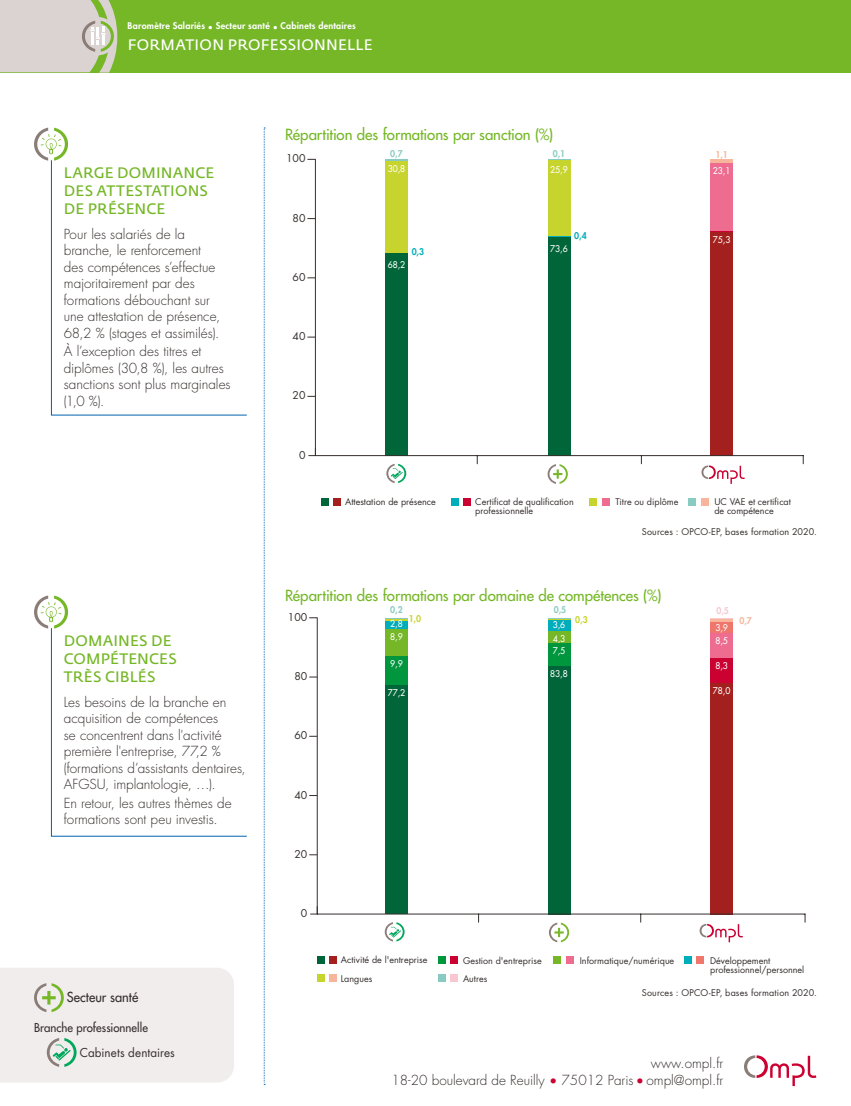
<style>
.page{position:relative;width:851px;height:1106px;background:#fff}
.page>*{position:absolute;margin:0;border:0;box-sizing:border-box;transform-origin:0 0}
.t1{font:500 15px "Futura Std";color:#75b726}
.t2{font:15px/18px "Fedra Sans Std";letter-spacing:.015em;color:#75b726}
.t3{font:15px "Fedra Sans Std";letter-spacing:.025em;color:#fff}
.t4{font:300 13.5px/16.5px "Futura Std";color:#352f2d}
.t5{font:500 13.5px "Futura Std";letter-spacing:.005em;color:#352f2d;scale:.95 1}
.t6{font:500 12px "Futura Std";letter-spacing:.005em;color:#352f2d;scale:.95 1}
.t7{font:12px "Futura Std";letter-spacing:.01em;color:#352f2d}
.t8{font:10.5px "Futura Std";color:#352f2d}
.t9{font:9px/9px "Futura Std";color:#352f2d}
.t10{font:9px "Futura Std";letter-spacing:.02em;color:#352f2d}
.t11{font:500 9px "Futura Std";color:#fff;scale:.95 1}
.t12{font:800 9px "Futura Std";letter-spacing:.025em;color:#fff}
.t13{font:800 9px "Futura Std";color:#88cbc0;scale:.95 1}
.t14{font:800 9px "Futura Std";color:#f7b59c;scale:.95 1}
.t15{font:800 9px "Futura Std";color:#00adba;scale:.95 1}
.t16{font:800 9px "Futura Std";color:#c7d42d;scale:.95 1}
.t17{font:800 9px "Futura Std";color:#f8c7d0;scale:.95 1}
.s1{color:#cb0132}
</style>
<div class="page">
<div style="left:0;top:0;width:850px;height:72px;background:#75b726"></div>
<svg style="left:264px;top:128px;width:1px;height:957px"></svg>
<svg style="left:34px;top:128px;width:34px;height:33px"></svg>
<svg style="left:34px;top:595px;width:34px;height:33px"></svg>
<svg style="left:51px;top:159px;width:196px;height:257px"></svg>
<svg style="left:51px;top:627px;width:196px;height:210px"></svg>
<svg style="left:744px;top:1055px;width:72px;height:31px"></svg>
<svg style="left:0;top:0;width:117px;height:73px;background:#d1d0c3"></svg>
<svg style="left:547px;top:464px;width:20px;height:20px"></svg>
<svg style="left:386px;top:464px;width:20px;height:19px"></svg>
<svg style="left:701px;top:465px;width:43px;height:19px"></svg>
<hr style="left:385px;top:159px;width:23px;height:2px;background:#88cbc0">
<svg style="left:548px;top:159px;width:22px;height:1px"></svg>
<hr style="left:710px;top:160px;width:23px;height:3px;background:#f7b59c">
<div style="left:385px;top:161px;width:23px;height:92px;background:#c7d42d"></div>
<div style="left:547px;top:160px;width:23px;height:76px;background:#c7d42d"></div>
<div style="left:710px;top:163px;width:23px;height:68px;background:#ed6c90"></div>
<svg style="left:548px;top:236px;width:22px;height:1px"></svg>
<svg style="left:710px;top:231px;width:23px;height:1px"></svg>
<div style="left:385px;top:253px;width:23px;height:202px;background:#006538"></div>
<div style="left:547px;top:237px;width:23px;height:218px;background:#006538"></div>
<div style="left:710px;top:232px;width:23px;height:223px;background:#a4201e"></div>
<hr style="left:315px;top:455px;width:488px;height:1px;background:#352f2d">
<hr style="left:315px;top:159px;width:1px;height:296px;background:#352f2d">
<svg style="left:308px;top:448px;width:7px;height:8px"></svg>
<div style="left:589px;top:498px;width:7px;height:7px;background:#c7d42d"></div>
<div style="left:451px;top:498px;width:7px;height:7px;background:#00adba"></div>
<div style="left:321px;top:498px;width:7px;height:7px;background:#006538"></div>
<div style="left:602px;top:498px;width:7px;height:7px;background:#ed6c90"></div>
<div style="left:688px;top:498px;width:7px;height:7px;background:#88cbc0"></div>
<div style="left:700px;top:498px;width:8px;height:7px;background:#f7b59c"></div>
<div style="left:463px;top:498px;width:7px;height:7px;background:#cb0132"></div>
<div style="left:333px;top:498px;width:7px;height:7px;background:#a4201e"></div>
<svg style="left:549px;top:922px;width:20px;height:20px"></svg>
<svg style="left:384px;top:922px;width:20px;height:19px"></svg>
<svg style="left:699px;top:924px;width:43px;height:18px"></svg>
<svg style="left:710px;top:618px;width:23px;height:1px"></svg>
<hr style="left:385px;top:618px;width:23px;height:3px;background:#c7d42d">
<svg style="left:548px;top:618px;width:22px;height:2px"></svg>
<hr style="left:710px;top:619px;width:23px;height:3px;background:#f7b59c">
<div style="left:385px;top:621px;width:23px;height:9px;background:#00adba"></div>
<div style="left:547px;top:620px;width:23px;height:11px;background:#00adba"></div>
<div style="left:710px;top:622px;width:23px;height:11px;background:#ee766d"></div>
<div style="left:385px;top:630px;width:23px;height:26px;background:#75b726"></div>
<div style="left:547px;top:631px;width:23px;height:12px;background:#75b726"></div>
<div style="left:710px;top:633px;width:23px;height:25px;background:#ed6c90"></div>
<div style="left:385px;top:656px;width:23px;height:29px;background:#00963e"></div>
<div style="left:547px;top:643px;width:23px;height:23px;background:#00963e"></div>
<div style="left:710px;top:658px;width:23px;height:25px;background:#cb0132"></div>
<div style="left:385px;top:685px;width:23px;height:229px;background:#006538"></div>
<div style="left:547px;top:666px;width:23px;height:248px;background:#006538"></div>
<div style="left:710px;top:683px;width:23px;height:231px;background:#a4201e"></div>
<hr style="left:317px;top:913px;width:487px;height:1px;background:#352f2d">
<hr style="left:317px;top:618px;width:1px;height:296px;background:#352f2d">
<svg style="left:310px;top:906px;width:8px;height:8px"></svg>
<div style="left:553px;top:956px;width:7px;height:7px;background:#75b726"></div>
<div style="left:438px;top:956px;width:8px;height:7px;background:#00963e"></div>
<div style="left:317px;top:956px;width:7px;height:7px;background:#006538"></div>
<div style="left:566px;top:956px;width:7px;height:7px;background:#ed6c90"></div>
<div style="left:684px;top:956px;width:7px;height:7px;background:#00adba"></div>
<div style="left:696px;top:956px;width:7px;height:7px;background:#ee766d"></div>
<div style="left:450px;top:956px;width:8px;height:7px;background:#cb0132"></div>
<div style="left:329px;top:956px;width:7px;height:7px;background:#a4201e"></div>
<div style="left:438px;top:974px;width:8px;height:8px;background:#88cbc0"></div>
<div style="left:317px;top:974px;width:7px;height:8px;background:#c7d42d"></div>
<div style="left:450px;top:974px;width:8px;height:8px;background:#f8c7d0"></div>
<div style="left:329px;top:974px;width:7px;height:8px;background:#f7b59c"></div>
<div style="left:0;top:968px;width:234px;height:114px;background:#f0edec"></div>
<p class="t12" style="left:128px;top:20px;width:230px">Baromètre Salariés • Secteur santé • Cabinets dentaires</p>
<p class="t3" style="left:128px;top:35px;width:246px">FORMATION PROFESSIONNELLE</p>
<p class="t2" style="left:64px;top:163px;width:152px">LARGE DOMINANCE<br>DES ATTESTATIONS<br>DE PRÉSENCE</p>
<p class="t4" style="left:64px;top:226px;width:158px">Pour les salariés de la branche, le renforcement des compétences s’effectue majoritairement par des formations débouchant sur une attestation de présence,<br>68,2 % (stages et assimilés).</p>
<p class="t4" style="left:64px;top:343px;width:168px">À l’exception des titres et diplômes (30,8 %), les autres sanctions sont plus marginales (1,0 %).</p>
<p class="t2" style="left:64px;top:631px;width:114px">DOMAINES DE<br>COMPÉTENCES<br>TRÈS CIBLÉS</p>
<p class="t4" style="left:64px;top:693px;width:183px">Les besoins de la branche en acquisition de compétences<br>se concentrent dans l'activité première l'entreprise, 77,2 % (formations d’assistants dentaires,<br>AFGSU, implantologie, …).</p>
<p class="t4" style="left:64px;top:795px;width:169px">En retour, les autres thèmes de formations sont peu investis.</p>
<p class="t5" style="left:67px;top:988px;width:77px">Secteur santé</p>
<p class="t6" style="left:34px;top:1019px;width:121px">Branche professionnelle</p>
<p class="t7" style="left:80px;top:1044px;width:97px">Cabinets dentaires</p>
<p class="t1" style="left:285px;top:125px;width:270px">Répartition des formations par sanction (%)</p>
<p class="t13" style="left:390px;top:148px;width:15px">0,7</p>
<p class="t13" style="left:552px;top:148px;width:15px">0,1</p>
<p class="t14" style="left:715px;top:149px;width:15px">1,1</p>
<p class="t11" style="left:387px;top:163px;width:20px">30,8</p>
<p class="t11" style="left:550px;top:164px;width:20px">25,9</p>
<p class="t11" style="left:712px;top:164px;width:20px">23,1</p>
<p class="t8" style="left:286px;top:152px;width:21px">100</p>
<p class="t8" style="left:292px;top:211px;width:14px">80</p>
<p class="t8" style="left:292px;top:270px;width:14px">60</p>
<p class="t8" style="left:292px;top:330px;width:14px">40</p>
<p class="t8" style="left:292px;top:389px;width:14px">20</p>
<p class="t8" style="left:299px;top:448px;width:8px">0</p>
<p class="t15" style="left:411px;top:246px;width:15px">0,3</p>
<p class="t11" style="left:387px;top:259px;width:20px">68,2</p>
<p class="t15" style="left:574px;top:230px;width:15px">0,4</p>
<p class="t11" style="left:715px;top:233px;width:15px">0,4</p>
<p class="t11" style="left:712px;top:234px;width:20px">75,3</p>
<p class="t11" style="left:550px;top:243px;width:20px">73,6</p>
<p class="t9" style="left:345px;top:497px;width:92px">Attestation de présence</p>
<p class="t9" style="left:714px;top:497px;width:78px">UC VAE et certificat de compétence</p>
<p class="t10" style="left:641px;top:526px;width:177px">Sources : OPCO-EP, bases formation 2020.</p>
<p class="t9" style="left:475px;top:497px;width:100px">Certificat de qualification</p>
<p class="t9" style="left:615px;top:497px;width:64px">Titre ou diplôme</p>
<p class="t9" style="left:475px;top:506px;width:59px">professionnelle</p>
<p class="t1" style="left:285px;top:586px;width:378px">Répartition des formations par domaine de compétences (%)</p>
<p class="t13" style="left:390px;top:604px;width:15px">0,2</p>
<p class="t13" style="left:553px;top:604px;width:15px">0,5</p>
<p class="t17" style="left:716px;top:604px;width:15px">0,5</p>
<p class="t16" style="left:408px;top:613px;width:15px">1,0</p>
<p class="t16" style="left:575px;top:613px;width:15px">0,3</p>
<p class="t14" style="left:739px;top:615px;width:15px">0,7</p>
<p class="t8" style="left:288px;top:610px;width:21px">100</p>
<p class="t11" style="left:390px;top:618px;width:15px">2,8</p>
<p class="t11" style="left:552px;top:619px;width:15px">3,6</p>
<p class="t11" style="left:715px;top:621px;width:15px">3,9</p>
<p class="t11" style="left:390px;top:631px;width:15px">8,9</p>
<p class="t11" style="left:552px;top:632px;width:15px">4,3</p>
<p class="t11" style="left:715px;top:635px;width:15px">8,5</p>
<p class="t11" style="left:390px;top:658px;width:15px">9,9</p>
<p class="t11" style="left:552px;top:645px;width:15px">7,5</p>
<p class="t11" style="left:715px;top:660px;width:15px">8,3</p>
<p class="t11" style="left:550px;top:667px;width:20px">83,8</p>
<p class="t8" style="left:294px;top:669px;width:14px">80</p>
<p class="t8" style="left:294px;top:729px;width:14px">60</p>
<p class="t8" style="left:294px;top:788px;width:14px">40</p>
<p class="t8" style="left:294px;top:847px;width:14px">20</p>
<p class="t8" style="left:301px;top:906px;width:8px">0</p>
<p class="t11" style="left:387px;top:687px;width:20px">77,2</p>
<p class="t11" style="left:712px;top:684px;width:20px">78,0</p>
<p class="t9" style="left:341px;top:955px;width:88px">Activité de l'entreprise</p>
<p class="t9" style="left:463px;top:955px;width:80px">Gestion d'entreprise</p>
<p class="t9" style="left:579px;top:955px;width:96px">Informatique/numérique</p>
<p class="t9" style="left:710px;top:955px;width:96px">Développement professionnel/personnel</p>
<p class="t9" style="left:341px;top:974px;width:33px">Langues</p>
<p class="t9" style="left:463px;top:974px;width:26px">Autres</p>
<p class="t10" style="left:641px;top:986px;width:177px">Sources : OPCO-EP, bases formation 2020.</p>
<p class="t4" style="left:391px;top:1055px;width:333px;text-align:right">www.ompl.fr<br>18-20 boulevard de Reuilly <span class="s1">•</span> 75012 Paris <span class="s1">•</span> ompl@ompl.fr</p>
</div>
